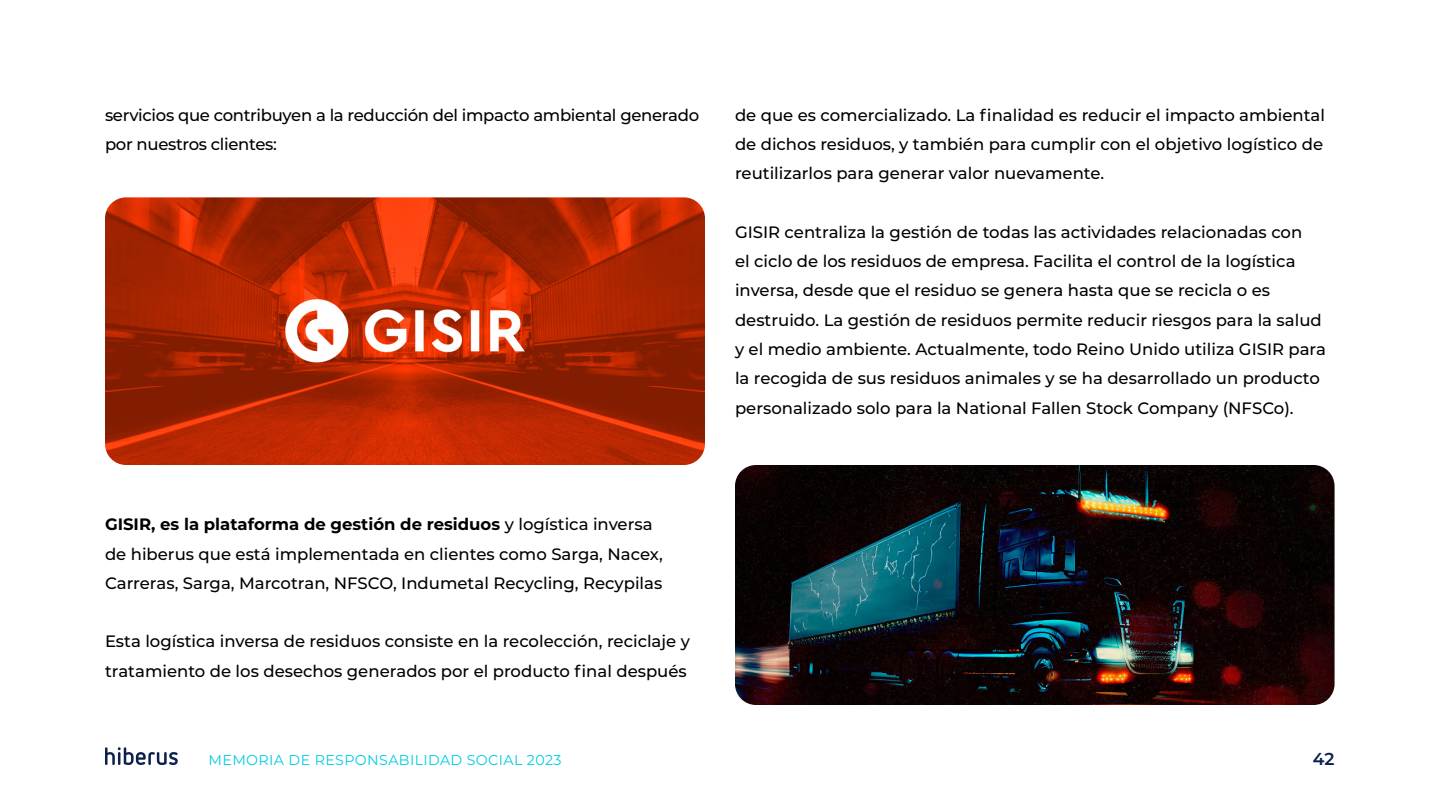
<style>
.page{position:relative;width:1440px;height:810px;background:#fff}
.page>*{position:absolute;margin:0;border:0;box-sizing:border-box;transform-origin:0 0}
.t1{font:600 17.25px "Montserrat";color:#0d214d}
.t2{font:500 16.5px/29.2px "Montserrat";color:#000}
.t3{font:500 16.5px/29.2px "Montserrat";letter-spacing:-.02em;color:#000}
.t4{font:14.25px "Montserrat";letter-spacing:.025em;color:#00cde2}
.s1{font-weight:700}
</style>
<div class="page">
<svg style="left:105px;top:747px;width:73px;height:18px"></svg>
<img style="left:105px;top:197px;width:600px;height:268px">
<img style="left:285px;top:297px;width:240px;height:69px">
<img style="left:735px;top:465px;width:600px;height:240px">
<p class="t3" style="left:105px;top:100px;width:596px">servicios que contribuyen a la reducción del impacto ambiental generado por nuestros clientes:</p>
<p class="t2" style="left:735px;top:100px;width:592px;text-align:justify">de que es comercializado. La finalidad es reducir el impacto ambiental de dichos residuos, y también para cumplir con el objetivo logístico de reutilizarlos para generar valor nuevamente.</p>
<p class="t2" style="left:735px;top:217px;width:593px">GISIR centraliza la gestión de todas las actividades relacionadas con<br>el ciclo de los residuos de empresa. Facilita el control de la logística inversa, desde que el residuo se genera hasta que se recicla o es destruido. La gestión de residuos permite reducir riesgos para la salud y el medio ambiente. Actualmente, todo Reino Unido utiliza GISIR para la recogida de sus residuos animales y se ha desarrollado un producto personalizado solo para la National Fallen Stock Company (NFSCo).</p>
<p class="t2" style="left:105px;top:509px;width:559px"><span class="s1">GISIR, es la plataforma de gestión de residuos</span> y logística inversa de hiberus que está implementada en clientes como Sarga, Nacex,<br>Carreras, Sarga, Marcotran, NFSCO, Indumetal Recycling, Recypilas</p>
<p class="t2" style="left:105px;top:626px;width:586px">Esta logística inversa de residuos consiste en la recolección, reciclaje y tratamiento de los desechos generados por el producto final después</p>
<p class="t4" style="left:208px;top:750px;width:355px">MEMORIA DE RESPONSABILIDAD SOCIAL 2023</p>
<p class="t1" style="left:1313px;top:747px;width:23px">42</p>
</div>
